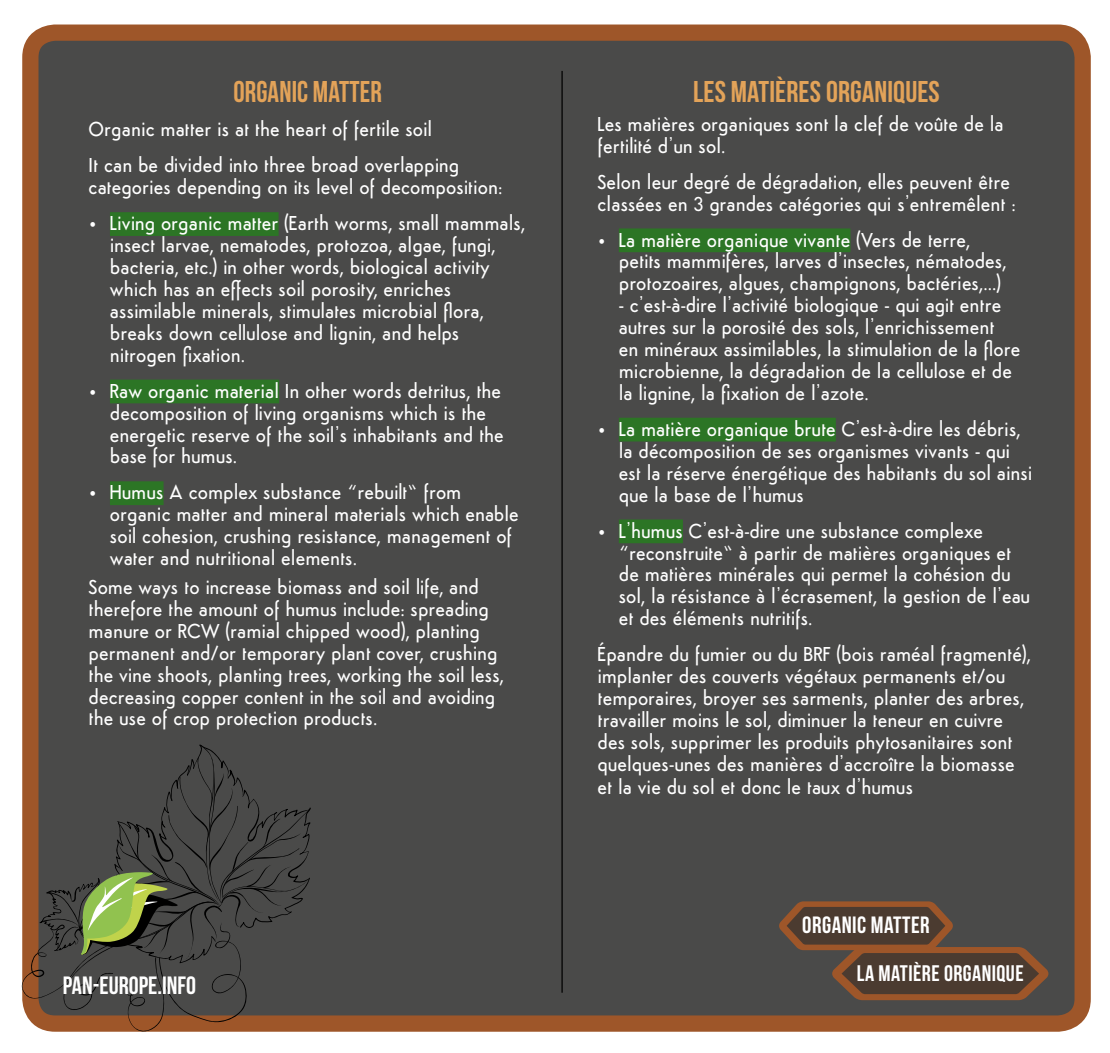
<style>
.page{position:relative;width:1110px;height:1053px;background:#fff}
.page>*{position:absolute;margin:0;border:0;box-sizing:border-box;transform-origin:0 0}
.t1{font:30px "Bebas Neue";letter-spacing:.005em;color:#e3a359}
.t2{font:30px "Bebas Neue";letter-spacing:.005em;color:#e3a359;scale:.95 1}
.t3{font:25px "Bebas Neue";color:#fff}
.t4{font:23.5px "Bebas Neue";letter-spacing:.02em;color:#fff}
.t5{font:22.5px "Bebas Neue";letter-spacing:.02em;color:#fff}
.t6{font:500 20px/21.9px "Semplicita";color:#fff;scale:.95 1}
</style>
<div class="page">
<div style="left:30px;top:33px;width:1052px;height:990px;background:#4a4a49;border-radius:25px"></div>
<div style="left:22px;top:24px;width:1068px;height:1007px;border:16px solid #9e5629;border-radius:25px"></div>
<svg style="left:21px;top:744px;width:290px;height:287px"></svg>
<div style="left:110px;top:212px;width:168px;height:24px;background:#2c7525"></div>
<div style="left:110px;top:379px;width:169px;height:24px;background:#2c7525"></div>
<div style="left:110px;top:481px;width:53px;height:24px;background:#2c7525"></div>
<div style="left:618px;top:228px;width:232px;height:24px;background:#2c7525"></div>
<div style="left:618px;top:417px;width:217px;height:24px;background:#2c7525"></div>
<div style="left:618px;top:519px;width:64px;height:24px;background:#2c7525"></div>
<hr style="left:561px;top:71px;width:1px;height:921px;background:#000">
<svg style="left:779px;top:901px;width:269px;height:99px"></svg>
<h1 class="t2" style="left:233px;top:75px;width:158px">ORGANIC MATTER</h1>
<p class="t6" style="left:89px;top:111px;width:391px;line-height:36px">Organic matter is at the heart of fertile soil<br>It can be divided into three broad overlapping</p>
<p class="t6" style="left:89px;top:176px;width:437px">categories depending on its level of decomposition:</p>
<p class="t6" style="left:110px;top:212px;width:438px;text-indent:-21px">• Living organic matter (Earth worms, small mammals, insect larvae, nematodes, protozoa, algae, fungi, bacteria, etc.) in other words, biological activity which has an effects soil porosity, enriches assimilable minerals, stimulates microbial flora, breaks down cellulose and lignin, and helps nitrogen fixation.</p>
<p class="t6" style="left:110px;top:379px;width:416px;text-indent:-21px">• Raw organic material In other words detritus, the decomposition of living organisms which is the energetic reserve of the soil’s inhabitants and the base for humus.</p>
<p class="t6" style="left:110px;top:481px;width:432px;text-indent:-21px">• Humus A complex substance “rebuilt” from organic matter and mineral materials which enable soil cohesion, crushing resistance, management of water and nutritional elements.</p>
<p class="t6" style="left:89px;top:575px;width:439px">Some ways to increase biomass and soil life, and therefore the amount of humus include: spreading manure or RCW (ramial chipped wood), planting permanent and/or temporary plant cover, crushing the vine shoots, planting trees, working the soil less, decreasing copper content in the soil and avoiding the use of crop protection products.</p>
<p class="t3" style="left:63px;top:971px;width:134px">PAN-EUROPE.INFO</p>
<h1 class="t1" style="left:693px;top:75px;width:248px">LES MATIÈRES ORGANIQUES</h1>
<p class="t6" style="left:597px;top:112px;width:429px">Les matières organiques sont la clef de voûte de la fertilité d’un sol.</p>
<p class="t6" style="left:597px;top:170px;width:441px">Selon leur degré de dégradation, elles peuvent être classées en 3 grandes catégories qui s’entremêlent :</p>
<p class="t6" style="left:618px;top:228px;width:409px;text-indent:-21px">• La matière organique vivante (Vers de terre, petits mammifères, larves d’insectes, nématodes, protozoaires, algues, champignons, bactéries,...)</p>
<p class="t6" style="left:618px;top:293px;width:424px">- c’est-à-dire l’activité biologique - qui agit entre autres sur la porosité des sols, l’enrichissement<br>en minéraux assimilables, la stimulation de la flore microbienne, la dégradation de la cellulose et de la lignine, la fixation de l’azote.</p>
<p class="t6" style="left:618px;top:417px;width:437px;text-indent:-21px">• La matière organique brute C’est-à-dire les débris, la décomposition de ses organismes vivants - qui est la réserve énergétique des habitants du sol ainsi que la base de l’humus</p>
<p class="t6" style="left:618px;top:519px;width:434px;text-indent:-21px">• L’humus C’est-à-dire une substance complexe “reconstruite” à partir de matières organiques et de matières minérales qui permet la cohésion du sol, la résistance à l’écrasement, la gestion de l’eau et des éléments nutritifs.</p>
<p class="t6" style="left:597px;top:642px;width:457px">Épandre du fumier ou du BRF (bois raméal fragmenté), implanter des couverts végétaux permanents et/ou temporaires, broyer ses sarments, planter des arbres, travailler moins le sol, diminuer la teneur en cuivre des sols, supprimer les produits phytosanitaires sont quelques-unes des manières d’accroître la biomasse</p>
<p class="t6" style="left:597px;top:775px;width:333px">et la vie du sol et donc le taux d’humus</p>
<p class="t4" style="left:802px;top:912px;width:129px">ORGANIC MATTER</p>
<p class="t5" style="left:856px;top:960px;width:168px">LA MATIÈRE ORGANIQUE</p>
</div>
